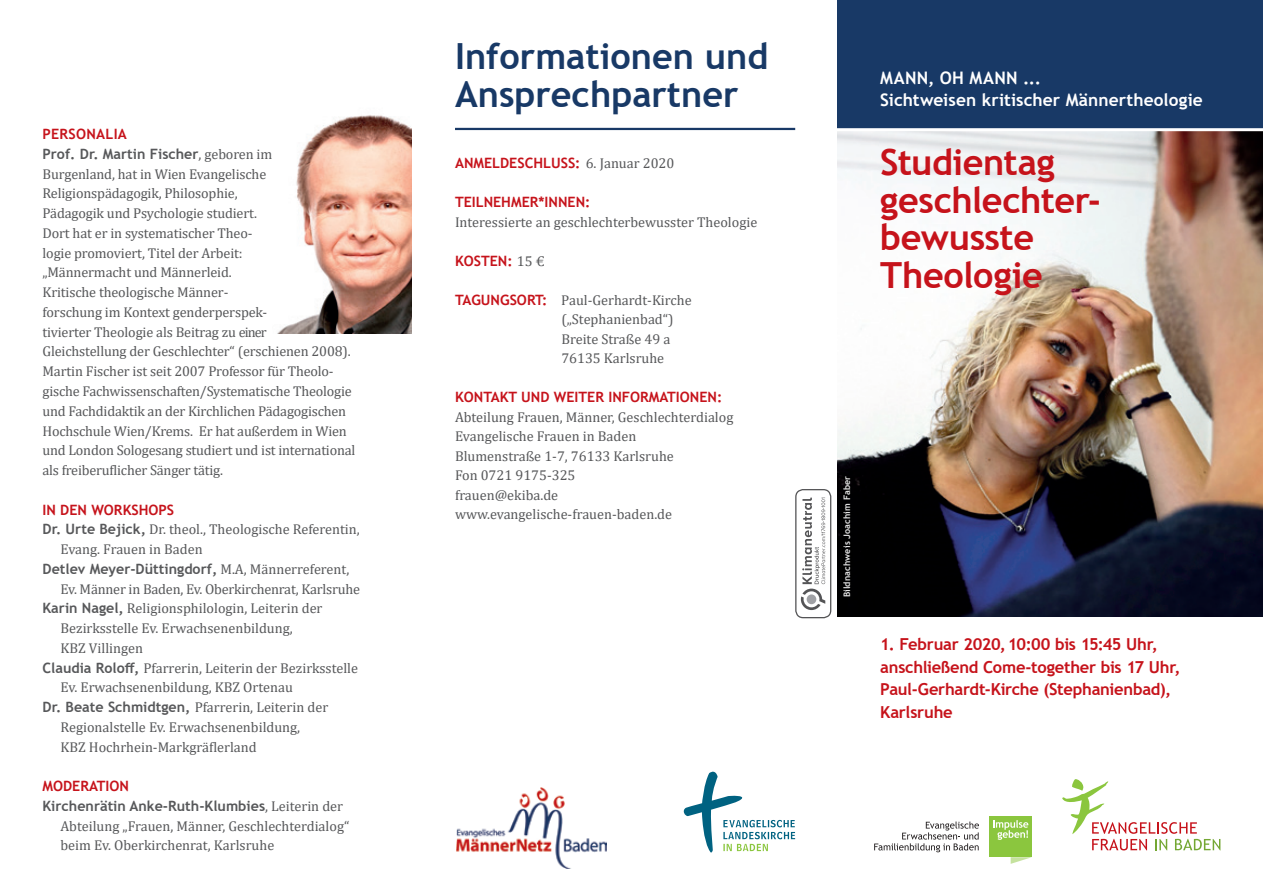
<style>
.page{position:relative;width:1263px;height:893px;background:#fff}
.page>*{position:absolute;margin:0;border:0;box-sizing:border-box;transform-origin:0 0}
.Titelseite_Termin{font:700 36px/37.5px "Trebuchet MS";letter-spacing:-.015em;color:#c6131b}
.Überschrift_2_-_Stri{font:700 36px/37.5px "Trebuchet MS";color:#183966}
.Titelseite_Titel{font:700 17.25px/22.5px "Trebuchet MS";letter-spacing:.005em;color:#fff}
.Titelseite_Termin-2{font:700 16.5px "Trebuchet MS";letter-spacing:-.015em;color:#c6131b}
.Fließtext{font:14.25px/19.8px "Cambria";letter-spacing:-.01em;color:#57585a}
.Fließtext-2{font:700 14.25px "Trebuchet MS";color:#c6131b}
.Fließtext-3{font:700 14.25px "Trebuchet MS";letter-spacing:.02em;color:#c6131b}
.t1{font:700 9px "Trebuchet MS";letter-spacing:.015em;color:#fff}
.s1{font-family:"Trebuchet MS";font-weight:700}
.s2{font-family:"Cambria";font-weight:400;color:#57585a}
.s3{font-family:"Trebuchet MS";font-weight:700;color:#c6131b}
</style>
<div class="page">
<div style="left:838px;top:0;width:425px;height:129px;background:#183966"></div>
<img style="left:838px;top:131px;width:425px;height:486px">
<img style="left:278px;top:115px;width:133px;height:218px">
<svg style="left:801px;top:497px;width:24px;height:113px"></svg>
<div style="left:795px;top:489px;width:36px;height:129px;border:1px solid #545456;border-radius:7px"></div>
<div style="left:989px;top:816px;width:43px;height:41px;background:#8bc63e"></div>
<svg style="left:1011px;top:857px;width:21px;height:7px"></svg>
<svg style="left:993px;top:820px;width:35px;height:20px"></svg>
<svg style="left:874px;top:821px;width:105px;height:31px"></svg>
<svg style="left:1062px;top:779px;width:158px;height:71px"></svg>
<img style="left:456px;top:788px;width:150px;height:80px">
<svg style="left:684px;top:771px;width:111px;height:82px"></svg>
<hr style="left:830px;top:128px;width:433px;height:3px;background:#fff">
<hr style="left:455px;top:128px;width:340px;height:2px;background:#183966">
<p class="Fließtext-3" style="left:43px;top:125px;width:86px">PERSONALIA</p>
<p class="Fließtext" style="left:43px;top:144px;width:314px"><span class="s1">Prof. Dr. Martin Fischer</span>, geboren im<br>Burgenland, hat in Wien Evangelische Religionspädagogik, Philosophie,<br>Pädagogik und Psychologie studiert.<br>Dort hat er in systematischer Theo-<br>logie promoviert, Titel der Arbeit:<br>„Männermacht und Männerleid.<br>Kritische theologische Männer-<br>forschung im Kontext genderperspek-<br>tivierter Theologie als Beitrag zu einer<br>Gleichstellung der Geschlechter“ (erschienen 2008).<br>Martin Fischer ist seit 2007 Professor für Theolo&shy;gische Fachwissenschaften/Systematische Theologie und Fachdidaktik an der Kirchlichen Pädagogischen Hochschule Wien/Krems. Er hat außerdem in Wien und London Sologesang studiert und ist international als freiberuflicher Sänger tätig.</p>
<p class="Fließtext-2" style="left:43px;top:501px;width:133px">IN DEN WORKSHOPS</p>
<p class="Fließtext" style="left:43px;top:519px;width:319px"><span class="s1">Dr. Urte Bejick,</span> Dr. theol., Theologische Referentin,</p>
<p class="Fließtext" style="left:61px;top:539px;width:144px">Evang. Frauen in Baden</p>
<p class="Fließtext" style="left:61px;top:559px;width:301px;text-indent:-18px"><span class="s1">Detlev Meyer-Düttingdorf,</span> M.A, Männerreferent,<br>Ev. Männer in Baden, Ev. Oberkirchenrat, Karlsruhe</p>
<p class="Fließtext" style="left:61px;top:598px;width:264px;text-indent:-18px"><span class="s1">Karin Nagel,</span> Religionsphilologin, Leiterin der<br>Bezirksstelle Ev. Erwachsenenbildung,</p>
<p class="Fließtext" style="left:61px;top:638px;width:84px">KBZ Villingen</p>
<p class="Fließtext" style="left:61px;top:658px;width:299px;text-indent:-18px"><span class="s1">Claudia Roloff,</span> Pfarrerin, Leiterin der Bezirksstelle<br>Ev. Erwachsenenbildung, KBZ Ortenau</p>
<p class="Fließtext" style="left:61px;top:697px;width:269px;text-indent:-18px"><span class="s1">Dr. Beate Schmidtgen,</span> Pfarrerin, Leiterin der<br>Regionalstelle Ev. Erwachsenenbildung,<br>KBZ Hochrhein-Markgräflerland</p>
<p class="Fließtext-2" style="left:43px;top:777px;width:88px">MODERATION</p>
<p class="Fließtext" style="left:61px;top:796px;width:290px;text-indent:-18px"><span class="s1">Kirchenrätin Anke-Ruth-Klumbies</span>, Leiterin der<br>Abteilung „Frauen, Männer, Geschlechterdialog“ beim Ev. Oberkirchenrat, Karlsruhe</p>
<p class="Überschrift_2_-_Stri" style="left:455px;top:38px;width:315px">Informationen und<br>Ansprechpartner</p>
<p class="Fließtext-2" style="left:455px;top:154px;width:221px">ANMELDESCHLUSS: <span class="s2">6. Januar 2020</span></p>
<p class="Fließtext-2" style="left:455px;top:193px;width:137px">TEILNEHMER*INNEN:</p>
<p class="Fließtext" style="left:455px;top:212px;width:304px">Interessierte an geschlechterbewusster Theologie</p>
<p class="Fließtext-2" style="left:455px;top:252px;width:91px">KOSTEN: <span class="s2">15 €</span></p>
<p class="Fließtext" style="left:561px;top:290px;width:132px;text-indent:-106px"><span class="s3">TAGUNGSORT:</span> Paul-Gerhardt-Kirche („Stephanienbad“)</p>
<p class="Fließtext" style="left:561px;top:329px;width:111px">Breite Straße 49 a</p>
<p class="Fließtext" style="left:561px;top:348px;width:104px">76135 Karlsruhe</p>
<p class="Fließtext-2" style="left:455px;top:388px;width:269px">KONTAKT UND WEITER INFORMATIONEN:</p>
<p class="Fließtext" style="left:455px;top:407px;width:280px">Abteilung Frauen, Männer, Geschlechterdialog</p>
<p class="Fließtext" style="left:455px;top:426px;width:183px">Evangelische Frauen in Baden</p>
<p class="Fließtext" style="left:455px;top:446px;width:220px">Blumenstraße 1-7, 76133 Karlsruhe</p>
<p class="Fließtext" style="left:455px;top:465px;width:122px">Fon 0721 9175-325</p>
<p class="Fließtext" style="left:455px;top:485px;width:105px">frauen@ekiba.de</p>
<p class="Fließtext" style="left:455px;top:504px;width:219px">www.evangelische-frauen-baden.de</p>
<p class="Titelseite_Titel" style="left:880px;top:66px;width:324px">MANN, OH MANN ...<br>Sichtweisen kritischer Männertheologie</p>
<p class="Titelseite_Termin" style="left:880px;top:144px;width:222px">Studientag geschlechter&shy;bewusste<br>Theologie</p>
<p class="t1" style="left:841px;top:597px;width:123px;rotate:-90deg">Bildnachweis Joachim Faber</p>
<p class="Titelseite_Termin-2" style="left:880px;top:634px;width:279px">1. Februar 2020,10:00 bis 15:45 Uhr,</p>
<p class="Titelseite_Termin-2" style="left:880px;top:656px;width:302px">anschließend Come-together bis 17 Uhr,</p>
<p class="Titelseite_Termin-2" style="left:880px;top:679px;width:292px">Paul-Gerhardt-Kirche (Stephanienbad),</p>
<p class="Titelseite_Termin-2" style="left:880px;top:701px;width:74px">Karlsruhe</p>
</div>
